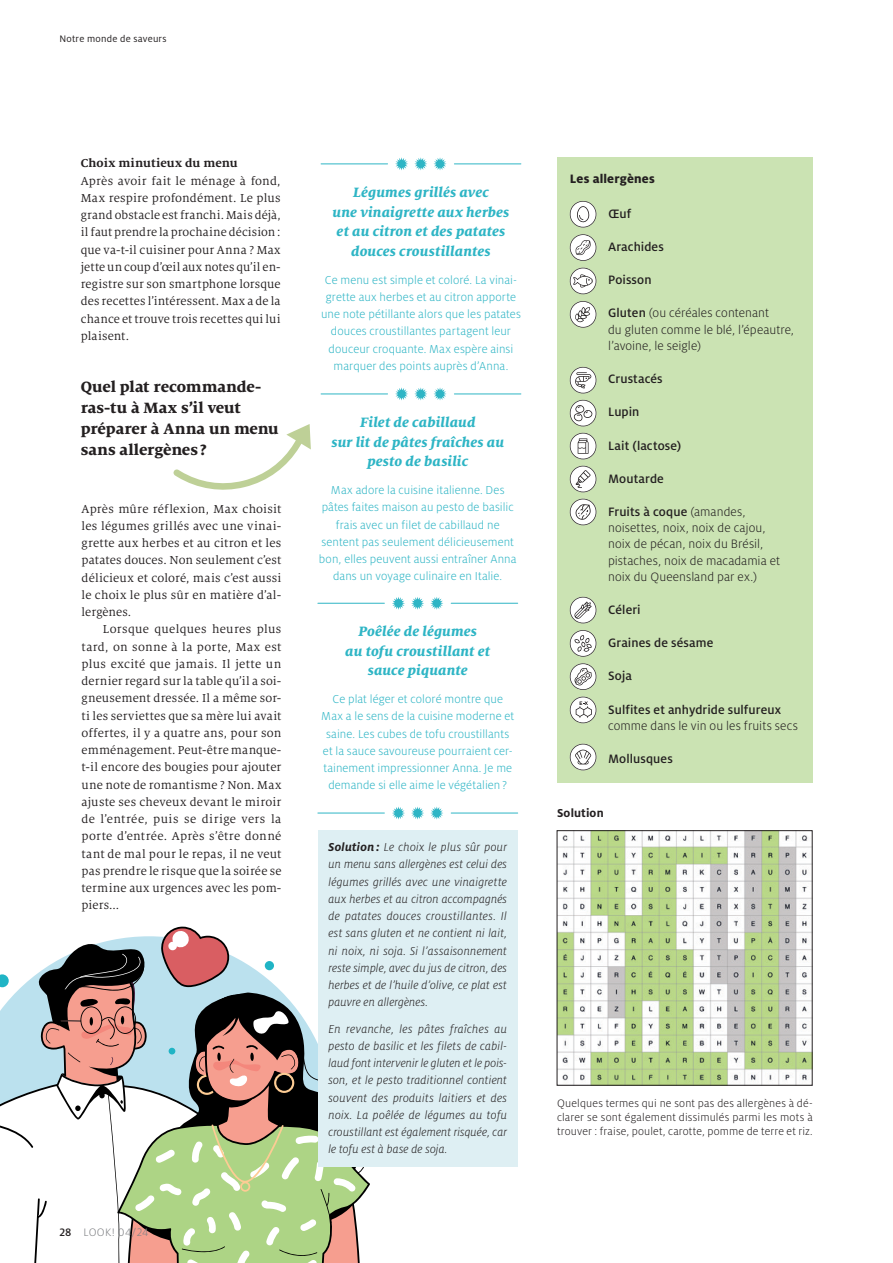
<style>
.page{position:relative;width:893px;height:1263px;background:#fff}
.page>*{position:absolute;margin:0;border:0;box-sizing:border-box;transform-origin:0 0}
.t1{font:800 16.5px/21px "Milo Serif Pro";color:#231f20}
.t2{font:italic 800 15px/19.5px "Milo Serif Pro";letter-spacing:.01em;color:#2eb5c5;text-align:center}
.t3{font:300 13.5px/16.2px "Milo Pro";letter-spacing:.005em;color:#231f20}
.t4{font:500 13.5px "Milo Pro";letter-spacing:.01em;color:#231f20}
.t5{font:800 13.5px "Milo Pro";letter-spacing:.015em;color:#231f20}
.t6{font:12.75px/17.2px "Milo Serif Pro";letter-spacing:.01em;color:#231f20;text-align:justify}
.t7{font:300 12.75px/17.2px "Milo Pro";letter-spacing:.005em;color:#2eb5c5;text-align:center}
.t8{font:italic 300 12.75px/17.2px "Milo Pro";letter-spacing:.005em;color:#231f20;text-align:justify}
.t9{font:700 12.75px "Milo Serif Pro";letter-spacing:.005em;color:#231f20}
.t10{font:700 12.75px "Milo Pro";letter-spacing:.01em;color:#231f20}
.t11{font:300 12px/14.2px "Milo Pro";letter-spacing:.015em;color:#231f20;text-align:justify}
.t12{font:300 12px "Milo Pro";letter-spacing:.025em;color:#808285}
.t13{font:10.5px "Milo Pro";letter-spacing:.02em;color:#231f20}
.s1{font-weight:500;color:#231f20}
.s2{font-weight:700}
.s3{font-weight:500}
</style>
<div class="page">
<svg style="left:0;top:927px;width:370px;height:336px"></svg>
<div style="left:557px;top:157px;width:255px;height:625px;background:#cbe3b3"></div>
<svg style="left:570px;top:201px;width:26px;height:26px"></svg>
<svg style="left:570px;top:744px;width:26px;height:26px"></svg>
<svg style="left:570px;top:697px;width:26px;height:26px"></svg>
<svg style="left:570px;top:663px;width:26px;height:27px"></svg>
<svg style="left:570px;top:630px;width:26px;height:27px"></svg>
<svg style="left:570px;top:597px;width:26px;height:26px"></svg>
<svg style="left:570px;top:499px;width:26px;height:26px"></svg>
<svg style="left:570px;top:466px;width:26px;height:26px"></svg>
<svg style="left:570px;top:433px;width:26px;height:26px"></svg>
<svg style="left:570px;top:400px;width:26px;height:26px"></svg>
<svg style="left:570px;top:367px;width:26px;height:26px"></svg>
<svg style="left:570px;top:301px;width:26px;height:27px"></svg>
<svg style="left:570px;top:268px;width:26px;height:26px"></svg>
<svg style="left:570px;top:234px;width:26px;height:27px"></svg>
<svg style="left:414px;top:157px;width:13px;height:13px"></svg>
<svg style="left:395px;top:157px;width:13px;height:13px"></svg>
<svg style="left:433px;top:157px;width:14px;height:13px"></svg>
<hr style="left:321px;top:163px;width:67px;height:1px;background:#2eb5c5">
<hr style="left:454px;top:163px;width:67px;height:1px;background:#2eb5c5">
<svg style="left:414px;top:387px;width:13px;height:13px"></svg>
<svg style="left:395px;top:387px;width:13px;height:13px"></svg>
<svg style="left:433px;top:387px;width:14px;height:13px"></svg>
<hr style="left:321px;top:394px;width:67px;height:1px;background:#2eb5c5">
<hr style="left:454px;top:394px;width:67px;height:1px;background:#2eb5c5">
<svg style="left:411px;top:597px;width:13px;height:13px"></svg>
<svg style="left:392px;top:597px;width:13px;height:13px"></svg>
<svg style="left:430px;top:597px;width:13px;height:13px"></svg>
<hr style="left:318px;top:603px;width:66px;height:1px;background:#2eb5c5">
<hr style="left:451px;top:603px;width:67px;height:1px;background:#2eb5c5">
<svg style="left:411px;top:806px;width:13px;height:13px"></svg>
<svg style="left:392px;top:806px;width:13px;height:13px"></svg>
<svg style="left:430px;top:806px;width:13px;height:13px"></svg>
<hr style="left:318px;top:813px;width:66px;height:1px;background:#2eb5c5">
<hr style="left:451px;top:813px;width:67px;height:1px;background:#2eb5c5">
<svg style="left:173px;top:424px;width:138px;height:66px"></svg>
<div style="left:318px;top:830px;width:200px;height:189px;background:#deeff3"></div>
<div style="left:318px;top:1012px;width:200px;height:154px;background:#deeff3"></div>
<img style="left:559px;top:832px;width:252px;height:251px">
<p class="t13" style="left:60px;top:33px;width:109px">Notre monde de saveurs</p>
<p class="t9" style="left:81px;top:156px;width:159px">Choix minutieux du menu</p>
<p class="t6" style="left:81px;top:172px;width:201px">Après avoir fait le ménage à fond, Max respire profondément. Le plus grand obstacle est franchi. Mais déjà, il faut prendre la prochaine décision : que va-t-il cuisiner pour Anna ? Max jette un coup d’œil aux notes qu’il en&shy;registre sur son smartphone lorsque des recettes l’intéressent. Max a de la chance et trouve trois recettes qui lui plaisent.</p>
<p class="t1" style="left:81px;top:376px;width:199px">Quel plat recommande&shy;ras-tu à Max s’il veut préparer à Anna un menu sans allergènes ?</p>
<p class="t6" style="left:82px;top:500px;width:201px">Après mûre réflexion, Max choisit les légumes grillés avec une vinai&shy;grette aux herbes et au citron et les patates douces. Non seulement c’est délicieux et coloré, mais c’est aussi le choix le plus sûr en matière d’al&shy;lergènes.</p>
<p class="t6" style="left:82px;top:621px;width:201px;text-indent:21px">Lorsque quelques heures plus tard, on sonne à la porte, Max est plus excité que jamais. Il jette un dernier regard sur la table qu’il a soi&shy;gneusement dressée. Il a même sor&shy;ti les serviettes que sa mère lui avait offertes, il y a quatre ans, pour son emménagement. Peut-être manque&shy;t-il encore des bougies pour ajouter une note de romantisme ? Non. Max ajuste ses cheveux devant le miroir de l’entrée, puis se dirige vers la porte d’entrée. Après s’être donné tant de mal pour le repas, il ne veut pas prendre le risque que la soirée se termine aux urgences avec les pom&shy;piers...</p>
<p class="t12" style="left:60px;top:1226px;width:91px"><span class="s1">28</span> LOOK! 04/24</p>
<p class="t2" style="left:333px;top:183px;width:178px">Légumes grillés avec<br>une vinaigrette aux herbes et au citron et des patates douces croustillantes</p>
<p class="t7" style="left:321px;top:271px;width:201px">Ce menu est simple et coloré. La vinai&shy;grette aux herbes et au citron apporte une note pétillante alors que les patates douces croustillantes partagent leur douceur croquante. Max espère ainsi marquer des points auprès d’Anna.</p>
<p class="t2" style="left:331px;top:413px;width:174px">Filet de cabillaud<br>sur lit de pâtes fraîches au pesto de basilic</p>
<p class="t7" style="left:319px;top:481px;width:199px">Max adore la cuisine italienne. Des pâtes faites maison au pesto de basilic frais avec un filet de cabillaud ne sentent pas seulement délicieusement bon, elles peuvent aussi entraîner Anna dans un voyage culinaire en Italie.</p>
<p class="t2" style="left:345px;top:622px;width:146px">Poêlée de légumes<br>au tofu croustillant et sauce piquante</p>
<p class="t7" style="left:321px;top:690px;width:194px">Ce plat léger et coloré montre que Max a le sens de la cuisine moderne et saine. Les cubes de tofu croustillants et la sauce savoureuse pourraient cer&shy;tainement impressionner Anna. Je me demande si elle aime le végétalien ?</p>
<p class="t8" style="left:328px;top:838px;width:180px"><span class="s2">Solution :</span> Le choix le plus sûr pour un menu sans allergènes est celui des légumes grillés avec une vinaigrette aux herbes et au citron accompagnés de patates douces croustillantes. Il est sans gluten et ne contient ni lait, ni noix, ni soja. Si l’assaisonnement reste simple, avec du jus de citron, des herbes et de l’huile d’olive, ce plat est pauvre en allergènes.</p>
<p class="t8" style="left:328px;top:1020px;width:180px">En revanche, les pâtes fraîches au pesto de basilic et les filets de cabil&shy;laud font intervenir le gluten et le pois&shy;son, et le pesto traditionnel contient souvent des produits laitiers et des noix. La poêlée de légumes au tofu croustillant est également risquée, car le tofu est à base de soja.</p>
<p class="t5" style="left:570px;top:171px;width:87px">Les allergènes</p>
<p class="t4" style="left:608px;top:206px;width:25px">Œuf</p>
<p class="t4" style="left:608px;top:239px;width:57px">Arachides</p>
<p class="t4" style="left:608px;top:273px;width:45px">Poisson</p>
<p class="t3" style="left:608px;top:305px;width:187px"><span class="s3">Gluten</span> (ou céréales contenant<br>du gluten comme le blé, l’épeautre, l’avoine, le seigle)</p>
<p class="t4" style="left:608px;top:371px;width:56px">Crustacés</p>
<p class="t4" style="left:608px;top:405px;width:33px">Lupin</p>
<p class="t4" style="left:608px;top:438px;width:75px">Lait (lactose)</p>
<p class="t4" style="left:608px;top:471px;width:57px">Moutarde</p>
<p class="t3" style="left:608px;top:504px;width:173px"><span class="s3">Fruits à coque</span> (amandes, noisettes, noix, noix de cajou, noix de pécan, noix du Brésil, pistaches, noix de macadamia et noix du Queensland par ex.)</p>
<p class="t4" style="left:608px;top:602px;width:34px">Céleri</p>
<p class="t4" style="left:608px;top:635px;width:107px">Graines de sésame</p>
<p class="t4" style="left:608px;top:669px;width:25px">Soja</p>
<p class="t4" style="left:608px;top:702px;width:175px">Sulfites et anhydride sulfureux</p>
<p class="t3" style="left:608px;top:718px;width:191px">comme dans le vin ou les fruits secs</p>
<p class="t4" style="left:608px;top:751px;width:66px">Mollusques</p>
<p class="t10" style="left:557px;top:805px;width:48px">Solution</p>
<p class="t11" style="left:557px;top:1096px;width:257px">Quelques termes qui ne sont pas des allergènes à dé&shy;clarer se sont également dissimulés parmi les mots à trouver : fraise, poulet, carotte, pomme de terre et riz.</p>
</div>
